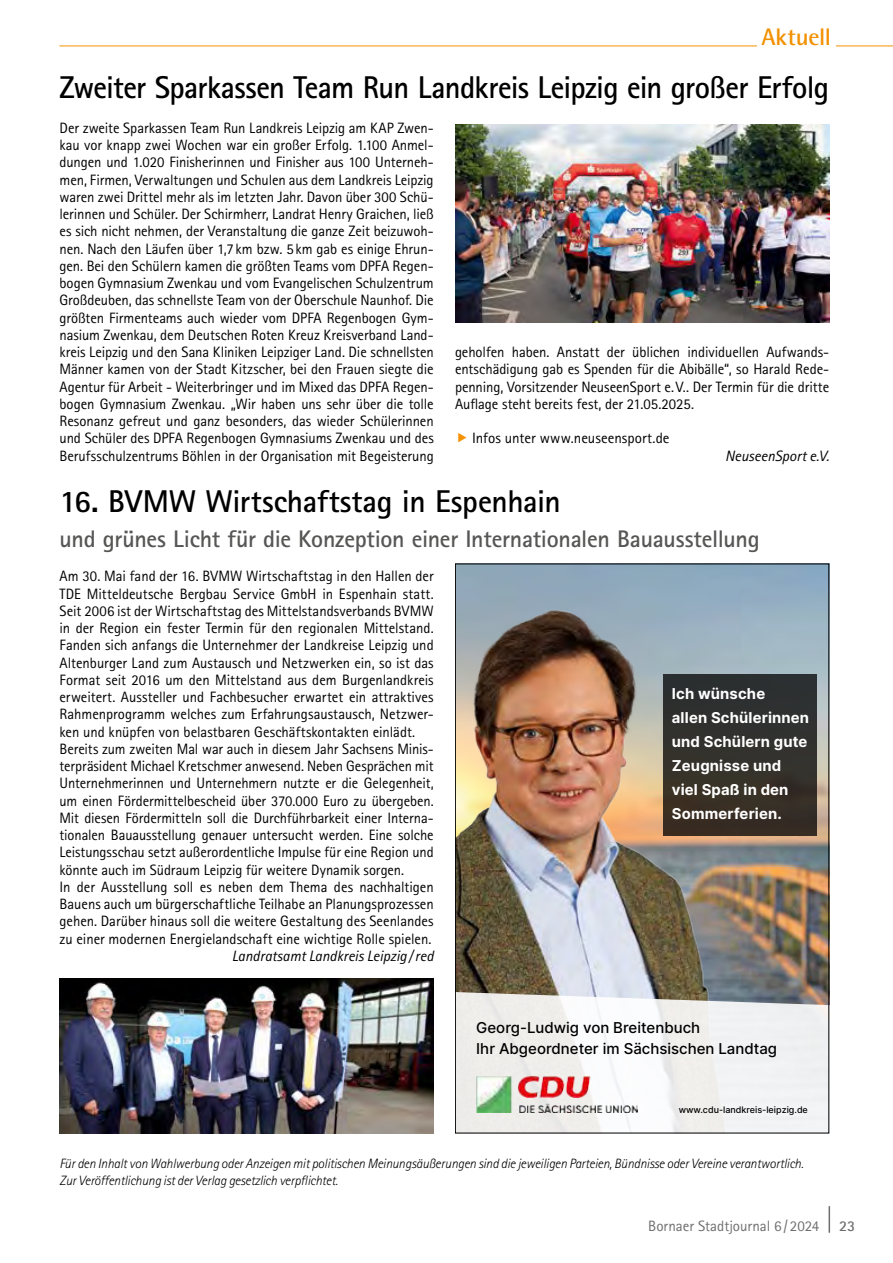
<style>
.page{position:relative;width:893px;height:1263px;background:#fff}
.page>*{position:absolute;margin:0;border:0;box-sizing:border-box;transform-origin:0 0}
.t1{font:700 31.5px "Rotis Sans Serif Std";letter-spacing:-.02em;color:#000}
.t2{font:700 24px "Rotis Sans Serif Std";letter-spacing:-.015em;color:#565655}
.t3{font:700 24px "Rotis Semi Sans Std";letter-spacing:-.01em;color:#f39100}
.t4{font:15px/17.2px "Rotis Sans Serif Std";letter-spacing:-.005em;color:#000;text-align:justify}
.t5{font:700 15px/24px "Inter";letter-spacing:.01em;color:#fff}
.t6{font:500 15px/21px "Inter";color:#000}
.t7{font:italic 15px "Rotis Sans Serif Std";color:#000}
.t8{font:15px "Rotis Sans Serif Std";color:#6e6e6e}
.t9{font:700 15px "Rotis Sans Serif Std";color:#6e6e6e}
.t10{font:italic 300 13.5px/17.2px "Rotis Sans Serif Std";letter-spacing:-.01em;color:#000}
.t11{font:500 9px "Inter";color:#000}
</style>
<div class="page">
<svg style="left:829px;top:1206px;width:1px;height:27px"></svg>
<hr style="left:60px;top:46px;width:833px;height:1px;background:#f39100">
<div style="left:757px;top:28px;width:78px;height:36px;background:#fff"></div>
<img style="left:779px;top:566px;width:48px;height:425px">
<img style="left:457px;top:566px;width:322px;height:425px">
<svg style="left:457px;top:991px;width:370px;height:140px;fill:#f0f0f0"></svg>
<img style="left:476px;top:1076px;width:161px;height:36px">
<div style="left:663px;top:674px;width:153px;height:162px;background:#33302d"></div>
<img style="left:60px;top:978px;width:374px;height:155px">
<img style="left:455px;top:125px;width:374px;height:198px">
<h2 class="t3" style="left:761px;top:22px;width:71px">Aktuell</h2>
<h1 class="t1" style="left:60px;top:68px;width:771px">Zweiter Sparkassen Team Run Landkreis Leipzig ein großer Erfolg</h1>
<p class="t4" style="left:60px;top:119px;width:376px">Der zweite Sparkassen Team Run Landkreis Leipzig am KAP Zwen&shy;kau vor knapp zwei Wochen war ein großer Erfolg. 1.100 Anmel&shy;dungen und 1.020 Finisherinnen und Finisher aus 100 Unterneh&shy;men, Firmen, Verwaltungen und Schulen aus dem Landkreis Leipzig waren zwei Drittel mehr als im letzten Jahr. Davon über 300 Schü&shy;lerinnen und Schüler. Der Schirmherr, Landrat Henry Graichen, ließ es sich nicht nehmen, der Veranstaltung die ganze Zeit beizuwoh&shy;nen. Nach den Läufen über 1,7km bzw. 5km gab es einige Ehrun&shy;gen. Bei den Schülern kamen die größten Teams vom DPFA Regen&shy;bogen Gymnasium Zwenkau und vom Evangelischen Schulzentrum Großdeuben, das schnellste Team von der Oberschule Naunhof. Die größten Firmenteams auch wieder vom DPFA Regenbogen Gym&shy;nasium Zwenkau, dem Deutschen Roten Kreuz Kreisverband Land&shy;kreis Leipzig und den Sana Kliniken Leipziger Land. Die schnellsten Männer kamen von der Stadt Kitzscher, bei den Frauen siegte die Agentur für Arbeit - Weiterbringer und im Mixed das DPFA Regen&shy;bogen Gymnasium Zwenkau. „Wir haben uns sehr über die tolle Resonanz gefreut und ganz besonders, das wieder Schülerinnen und Schüler des DPFA Regenbogen Gymnasiums Zwenkau und des Berufsschulzentrums Böhlen in der Organisation mit Begeisterung</p>
<p class="t4" style="left:455px;top:343px;width:376px">geholfen haben. Anstatt der üblichen individuellen Aufwands&shy;entschädigung gab es Spenden für die Abibälle“, so Harald Rede&shy;penning, Vorsitzender NeuseenSport e.V.. Der Termin für die dritte Auflage steht bereits fest, der 21.05.2025.</p>
<p class="t4" style="left:472px;top:429px;width:199px">Infos unter www.neuseensport.de</p>
<p class="t7" style="left:725px;top:447px;width:106px">NeuseenSport e.V.</p>
<h1 class="t1" style="left:60px;top:482px;width:503px">16. BVMW Wirtschaftstag in Espenhain</h1>
<h2 class="t2" style="left:60px;top:523px;width:702px">und grünes Licht für die Konzeption einer Internationalen Bauausstellung</h2>
<p class="t4" style="left:60px;top:567px;width:376px;text-align:left">Am 30. Mai fand der 16. BVMW Wirtschaftstag in den Hallen der TDE Mitteldeutsche Bergbau Service GmbH in Espenhain statt.<br>Seit 2006 ist der Wirtschaftstag des Mittelstandsverbands BVMW in der Region ein fester Termin für den regionalen Mittelstand.<br>Fanden sich anfangs die Unternehmer der Landkreise Leipzig und Altenburger Land zum Austausch und Netzwerken ein, so ist das Format seit 2016 um den Mittelstand aus dem Burgenlandkreis erweitert. Aussteller und Fachbesucher erwartet ein attraktives Rahmenprogramm welches zum Erfahrungsaustausch, Netzwer&shy;ken und knüpfen von belastbaren Geschäftskontakten einlädt.<br>Bereits zum zweiten Mal war auch in diesem Jahr Sachsens Minis&shy;terpräsident Michael Kretschmer anwesend. Neben Gesprächen mit Unternehmerinnen und Unternehmern nutzte er die Gelegenheit, um einen Fördermittelbescheid über 370.000 Euro zu übergeben.<br>Mit diesen Fördermitteln soll die Durchführbarkeit einer Interna&shy;tionalen Bauausstellung genauer untersucht werden. Eine solche Leistungsschau setzt außerordentliche Impulse für eine Region und könnte auch im Südraum Leipzig für weitere Dynamik sorgen.<br>In der Ausstellung soll es neben dem Thema des nachhaltigen Bauens auch um bürgerschaftliche Teilhabe an Planungsprozessen gehen. Darüber hinaus soll die weitere Gestaltung des Seenlandes zu einer modernen Energielandschaft eine wichtige Rolle spielen.</p>
<p class="t7" style="left:232px;top:947px;width:203px">Landratsamt Landkreis Leipzig /red</p>
<p class="t5" style="left:672px;top:681px;width:139px">Ich wünsche<br>allen Schülerinnen und Schülern gute<br>Zeugnisse und viel Spaß in den<br>Sommerferien.</p>
<p class="t6" style="left:476px;top:1017px;width:302px">Georg-Ludwig von Breitenbuch<br>Ihr Abgeordneter im Sächsischen Landtag</p>
<p class="t11" style="left:679px;top:1103px;width:131px">www.cdu-landkreis-leipzig.de</p>
<p class="t10" style="left:60px;top:1155px;width:745px">Für den Inhalt von Wahlwerbung oder Anzeigen mit politischen Meinungsäußerungen sind die jeweiligen Parteien, Bündnisse oder Vereine verantwortlich.<br>Zur Veröffentlichung ist der Verlag gesetzlich verpflichtet.</p>
<p class="t8" style="left:648px;top:1217px;width:173px">Bornaer Stadtjournal 6/ 2024</p>
<p class="t9" style="left:839px;top:1217px;width:18px">23</p>
</div>
